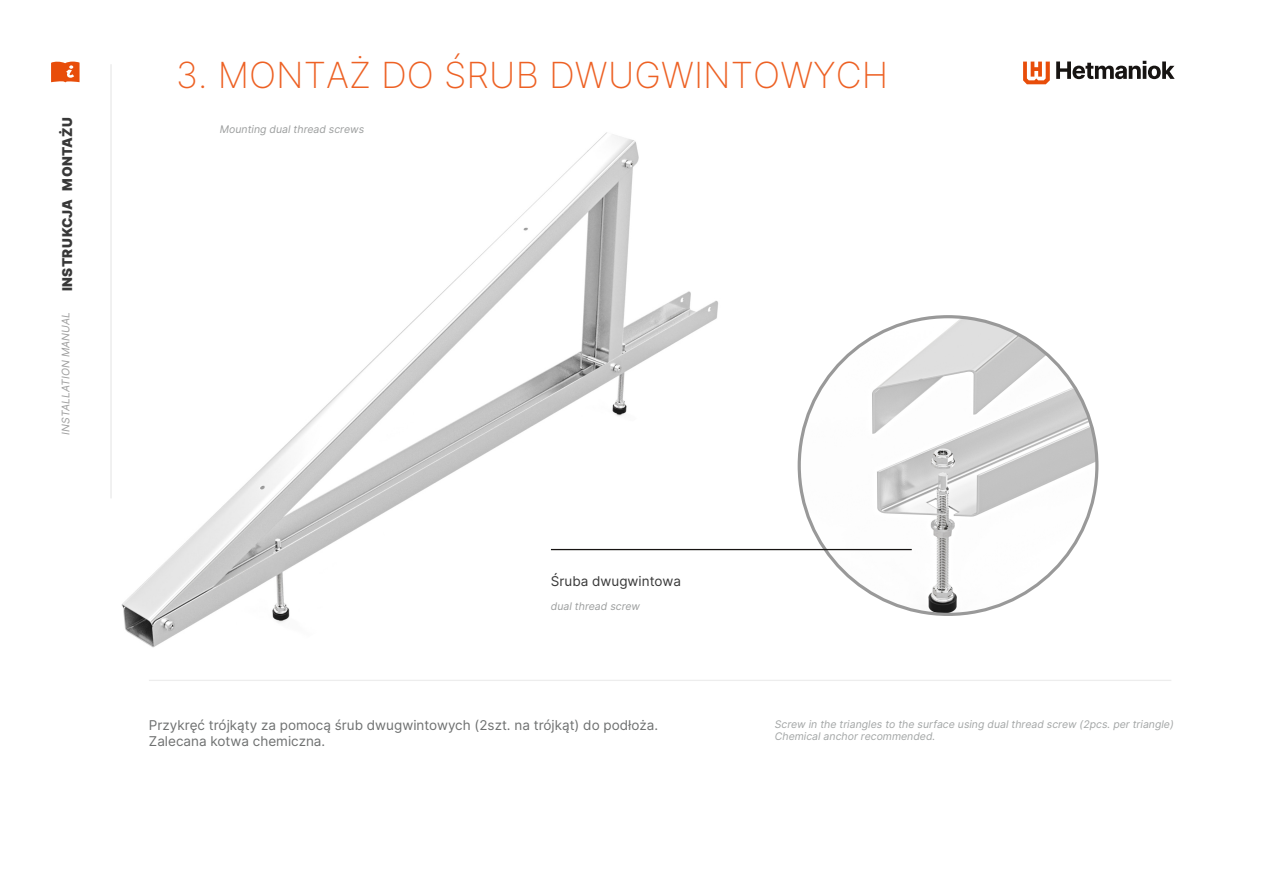
<style>
.page{position:relative;width:1263px;height:893px;background:#fff}
.page>*{position:absolute;margin:0;border:0;box-sizing:border-box;transform-origin:0 0}
.t1{font:200 36px "Inter";color:#ed6124}
.t2{font:13.5px/16.4px "Inter";color:#6e7070}
.t3{font:700 13.5px "Inter";letter-spacing:.04em;color:#383838}
.t4{font:13.5px "Inter";color:#383838}
.t5{font:italic 10.5px/12.8px "Inter";color:#a3a6a6}
.t6{font:italic 10.5px "Inter";color:#9c9e9e}
.t7{font:italic 10.5px "Inter";color:#9e9e9e}
</style>
<div class="page">
<svg style="left:1023px;top:62px;width:27px;height:22px"></svg>
<svg style="left:1056px;top:61px;width:119px;height:18px"></svg>
<svg style="left:51px;top:62px;width:29px;height:20px"></svg>
<hr style="left:111px;top:64px;width:1px;height:434px;background:#e3e3e3">
<hr style="left:149px;top:680px;width:1022px;height:1px;background:#ededed">
<img style="left:110px;top:86px;width:654px;height:562px">
<img style="left:799px;top:317px;width:298px;height:297px;border-radius:50%">
<hr style="left:551px;top:549px;width:361px;height:1px;background:#171412">
<p class="t3" style="left:59px;top:291px;width:176px;rotate:-90deg">INSTRUKCJA MONTAŻU</p>
<p class="t7" style="left:59px;top:435px;width:124px;rotate:-90deg">INSTALLATION MANUAL</p>
<h1 class="t1" style="left:176px;top:53px;width:714px">3. MONTAŻ DO ŚRUB DWUGWINTOWYCH</h1>
<p class="t6" style="left:220px;top:123px;width:146px">Mounting dual thread screws</p>
<p class="t4" style="left:551px;top:573px;width:131px">Śruba dwugwintowa</p>
<p class="t6" style="left:551px;top:599px;width:91px">dual thread screw</p>
<p class="t2" style="left:149px;top:716px;width:511px">Przykręć trójkąty za pomocą śrub dwugwintowych (2szt. na trójkąt) do podłoża.<br>Zalecana kotwa chemiczna.</p>
<p class="t5" style="left:775px;top:717px;width:401px">Screw in the triangles to the surface using dual thread screw (2pcs. per triangle)<br>Chemical anchor recommended.</p>
</div>
